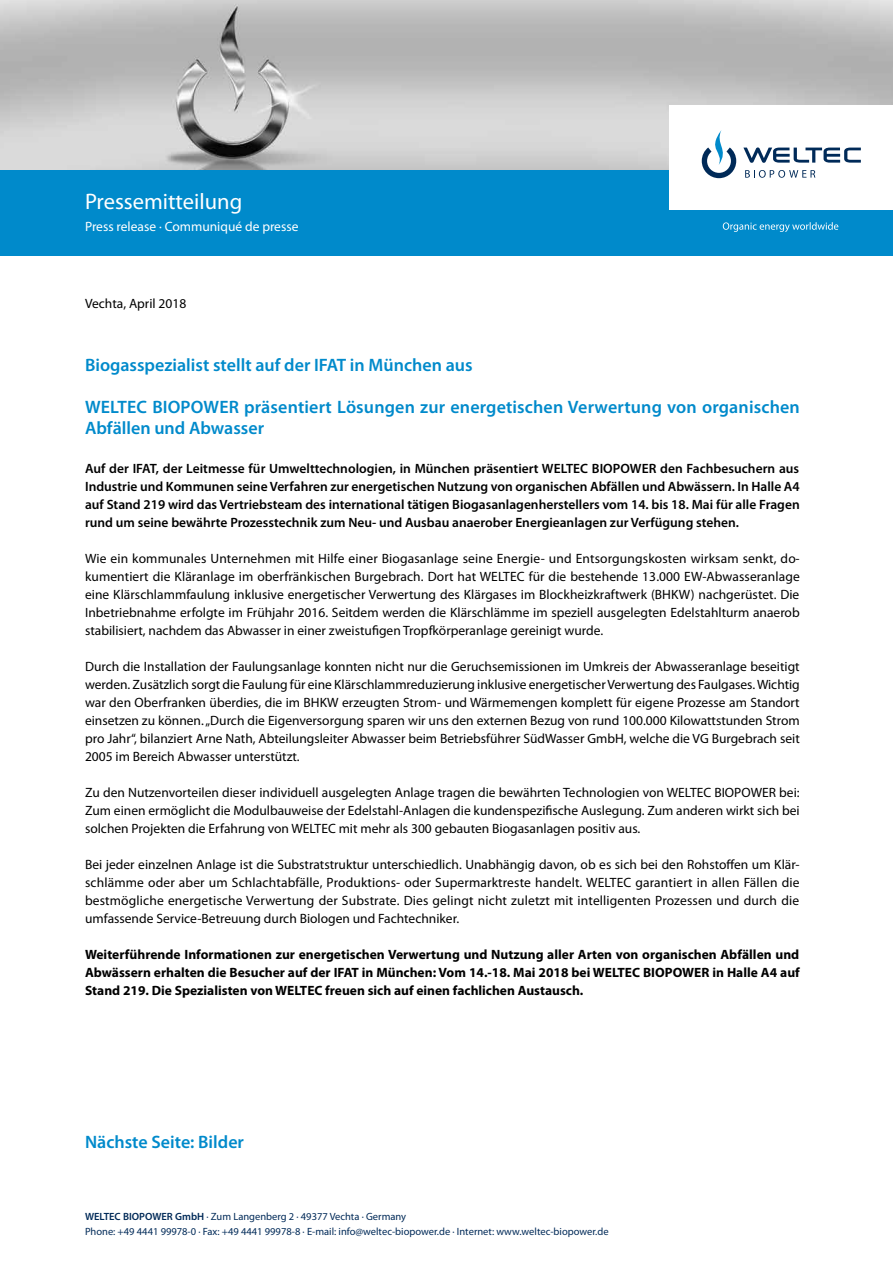
<style>
.page{position:relative;width:893px;height:1263px;background:#fff}
.page>*{position:absolute;margin:0;border:0;box-sizing:border-box;transform-origin:0 0}
.t1{font:22.5px "Myriad Pro";color:#fff}
.t2{font:600 18px/21px "Myriad Pro";color:#008acb}
.t3{font:13.5px/18px "Myriad Pro";color:#000;text-align:justify}
.t4{font:600 13.5px/18px "Myriad Pro";color:#000;text-align:justify}
.t5{font:700 13.5px/18px "Myriad Pro";color:#000;text-align:justify}
.t6{font:13.5px "Myriad Pro";color:#fff}
.t7{font:10.5px/15px "Myriad Pro";color:#002a58}
.s1{font-weight:600}
</style>
<div class="page">
<img style="left:0;top:0;width:893px;height:170px">
<div style="left:0;top:170px;width:893px;height:85px;background:#008acb"></div>
<div style="left:670px;top:106px;width:223px;height:104px;background:#fff"></div>
<svg style="left:723px;top:222px;width:115px;height:10px"></svg>
<svg style="left:702px;top:130px;width:34px;height:48px"></svg>
<svg style="left:743px;top:147px;width:118px;height:16px"></svg>
<svg style="left:745px;top:170px;width:70px;height:8px"></svg>
<h1 class="t1" style="left:85px;top:188px;width:159px">Pressemitteilung</h1>
<p class="t6" style="left:85px;top:218px;width:215px">Press release · Communiqué de presse</p>
<p class="t3" style="left:85px;top:294px;width:103px">Vechta, April 2018</p>
<h2 class="t2" style="left:85px;top:354px;width:389px">Biogasspezialist stellt auf der IFAT in München aus</h2>
<h2 class="t2" style="left:85px;top:396px;width:716px">WELTEC BIOPOWER präsentiert Lösungen zur energetischen Verwertung von organischen<br>Abfällen und Abwasser</h2>
<p class="t4" style="left:85px;top:459px;width:716px">Auf der IFAT, der Leitmesse für Umwelttechnologien, in München präsentiert WELTEC BIOPOWER den Fachbesuchern aus Industrie und Kommunen seine Verfahren zur energetischen Nutzung von organischen Abfällen und Abwässern. In Halle A4 auf Stand 219 wird das Vertriebsteam des international tätigen Biogasanlagenherstellers vom 14. bis 18. Mai für alle Fragen rund um seine bewährte Prozesstechnik zum Neu- und Ausbau anaerober Energieanlagen zur Verfügung stehen.</p>
<p class="t3" style="left:85px;top:549px;width:716px">Wie ein kommunales Unternehmen mit Hilfe einer Biogasanlage seine Energie- und Entsorgungskosten wirksam senkt, do&shy;kumentiert die Kläranlage im oberfränkischen Burgebrach. Dort hat WELTEC für die bestehende 13.000 EW-Abwasseranlage eine Klärschlammfaulung inklusive energetischer Verwertung des Klärgases im Blockheizkraftwerk (BHKW) nachgerüstet. Die Inbetriebnahme erfolgte im Frühjahr 2016. Seitdem werden die Klärschlämme im speziell ausgelegten Edelstahlturm anaerob stabilisiert, nachdem das Abwasser in einer zweistufigen Tropfkörperanlage gereinigt wurde.</p>
<p class="t3" style="left:85px;top:657px;width:716px">Durch die Installation der Faulungsanlage konnten nicht nur die Geruchsemissionen im Umkreis der Abwasseranlage beseitigt werden. Zusätzlich sorgt die Faulung für eine Klärschlammreduzierung inklusive energetischer Verwertung des Faulgases. Wichtig war den Oberfranken überdies, die im BHKW erzeugten Strom- und Wärmemengen komplett für eigene Prozesse am Standort einsetzen zu können. „Durch die Eigenversorgung sparen wir uns den externen Bezug von rund 100.000 Kilowattstunden Strom pro Jahr“, bilanziert Arne Nath, Abteilungsleiter Abwasser beim Betriebsführer SüdWasser GmbH, welche die VG Burgebrach seit 2005 im Bereich Abwasser unterstützt.</p>
<p class="t3" style="left:85px;top:783px;width:716px">Zu den Nutzenvorteilen dieser individuell ausgelegten Anlage tragen die bewährten Technologien von WELTEC BIOPOWER bei:<br>Zum einen ermöglicht die Modulbauweise der Edelstahl-Anlagen die kundenspezifische Auslegung. Zum anderen wirkt sich bei solchen Projekten die Erfahrung von WELTEC mit mehr als 300 gebauten Biogasanlagen positiv aus.</p>
<p class="t3" style="left:85px;top:855px;width:716px">Bei jeder einzelnen Anlage ist die Substratstruktur unterschiedlich. Unabhängig davon, ob es sich bei den Rohstoffen um Klär&shy;schlämme oder aber um Schlachtabfälle, Produktions- oder Supermarktreste handelt. WELTEC garantiert in allen Fällen die bestmögliche energetische Verwertung der Substrate. Dies gelingt nicht zuletzt mit intelligenten Prozessen und durch die umfassende Service-Betreuung durch Biologen und Fachtechniker.</p>
<p class="t5" style="left:85px;top:945px;width:716px">Weiterführende Informationen zur energetischen Verwertung und Nutzung aller Arten von organischen Abfällen und Abwässern erhalten die Besucher auf der IFAT in München: Vom 14.-18. Mai 2018 bei WELTEC BIOPOWER in Halle A4 auf Stand 219. Die Spezialisten von WELTEC freuen sich auf einen fachlichen Austausch.</p>
<h2 class="t2" style="left:85px;top:1131px;width:160px">Nächste Seite: Bilder</h2>
<p class="t7" style="left:85px;top:1209px;width:525px"><span class="s1">WELTEC BIOPOWER GmbH</span> · Zum Langenberg 2 · 49377 Vechta · Germany<br>Phone: +49 4441 99978-0 · Fax: +49 4441 99978-8 · E-mail: info@weltec-biopower.de · Internet: www.weltec-biopower.de</p>
</div>
